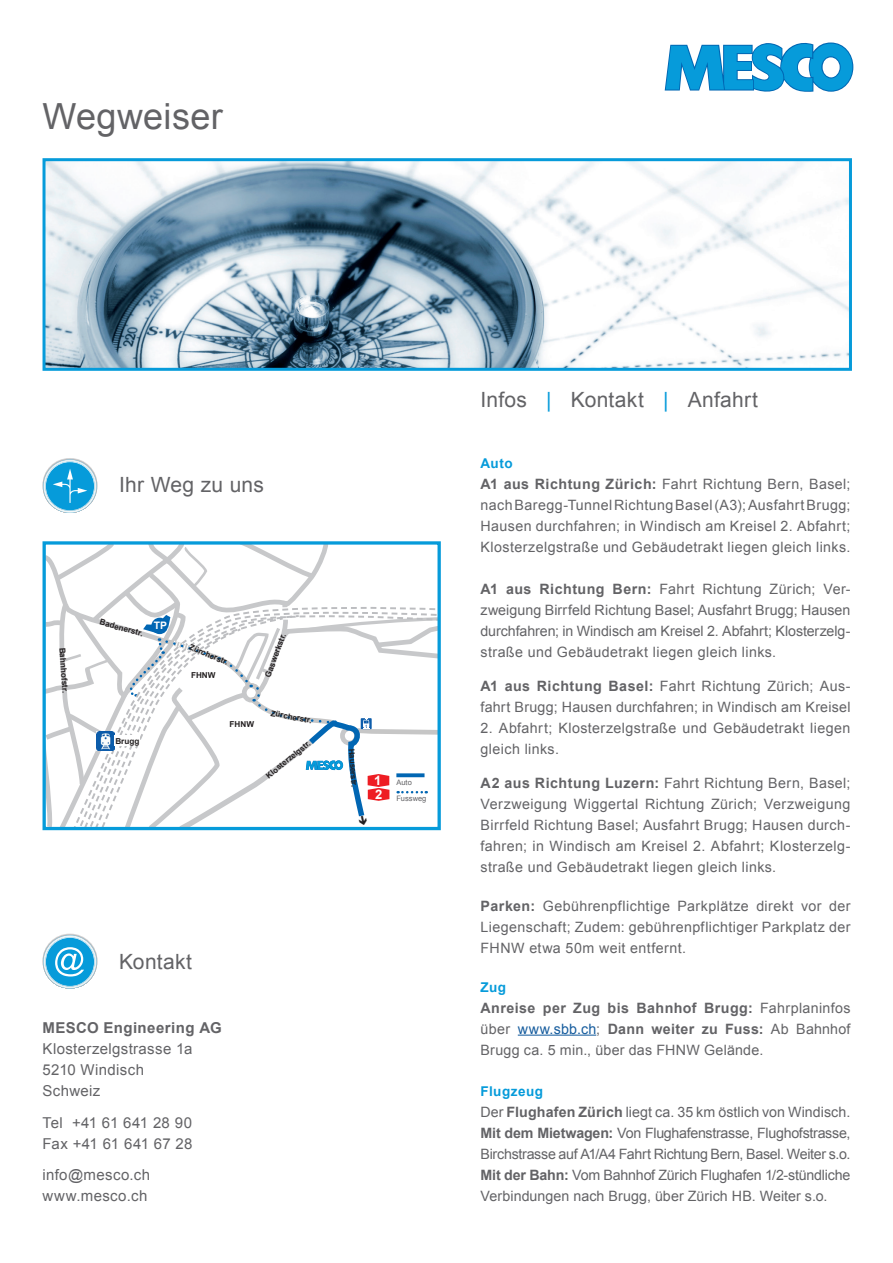
<style>
.page{position:relative;width:893px;height:1263px;background:#fff}
.page>*{position:absolute;margin:0;border:0;box-sizing:border-box;transform-origin:0 0}
.t1{font:36px "Arial";letter-spacing:.01em;color:#636366}
.t2{font:21px "Arial";letter-spacing:.01em;color:#636366}
.t3{font:15px/21px "Arial";letter-spacing:.025em;color:#636366}
.t4{font:15px/21px "Arial";letter-spacing:.005em;color:#636366}
.t5{font:700 15px "Arial";letter-spacing:.025em;color:#636366}
.t6{font:14.25px/21px "Arial";letter-spacing:.025em;color:#636366;text-align:justify}
.t7{font:700 13.5px "Arial";letter-spacing:.035em;color:#069bda}
.t8{font:700 13.05px/13.8px "Arial";color:#fff}
.t9{font:700 10.35px "Arial";color:#fff}
.t10{font:700 8.1px "Arial";color:#231f20}
.t11{font:700 7.95px "Arial";color:#231f20}
.t12{font:7.5px/16px "Arial";color:#636366}
.s1{color:#069bda}
.s2{font-weight:700}
.s3{color:#175d9e}
</style>
<div class="page">
<img style="left:47px;top:162px;width:801px;height:205px">
<div style="left:43px;top:158px;width:809px;height:213px;border:3px solid #069bda"></div>
<hr style="left:518px;top:1034px;width:78px;height:2px;background:#175d9e">
<div style="left:43px;top:541px;width:398px;height:289px;border:3px solid #069bda"></div>
<img style="left:43px;top:935px;width:54px;height:53px">
<img style="left:45px;top:937px;width:50px;height:49px">
<svg style="left:55px;top:947px;width:29px;height:29px"></svg>
<img style="left:43px;top:460px;width:54px;height:53px">
<img style="left:45px;top:461px;width:50px;height:50px">
<svg style="left:53px;top:468px;width:34px;height:35px"></svg>
<svg style="left:665px;top:43px;width:188px;height:49px"></svg>
<svg style="left:44px;top:543px;width:395px;height:285px"></svg>
<h1 class="t1" style="left:43px;top:92px;width:182px">Wegweiser</h1>
<h2 class="t2" style="left:119px;top:471px;width:146px">Ihr Weg zu uns</h2>
<p class="t10" style="left:68px;top:647px;width:47px;rotate:86deg">Bahnhofstr.</p>
<p class="t10" style="left:101px;top:617px;width:46px;rotate:15deg">Badenerstr.</p>
<p class="t9" style="left:154px;top:618px;width:15px">TP</p>
<p class="t10" style="left:115px;top:735px;width:26px">Brugg</p>
<p class="t11" style="left:192px;top:642px;width:43px;rotate:23deg">Zürcherstr.</p>
<p class="t10" style="left:191px;top:669px;width:26px">FHNW</p>
<p class="t10" style="left:263px;top:675px;width:48px;rotate:-70deg">Gaswerkstr.</p>
<p class="t10" style="left:230px;top:719px;width:26px">FHNW</p>
<p class="t11" style="left:272px;top:707px;width:43px;rotate:11deg">Zürcherstr.</p>
<p class="t11" style="left:264px;top:772px;width:56px;rotate:-39deg">Klosterzelgstr.</p>
<p class="t11" style="left:357px;top:748px;width:40px;rotate:86deg">Hauserstr.</p>
<p class="t8" style="left:374px;top:774px;width:10px">1<br>2</p>
<p class="t12" style="left:396px;top:774px;width:32px">Auto<br>Fussweg</p>
<h2 class="t2" style="left:119px;top:948px;width:75px">Kontakt</h2>
<p class="t5" style="left:43px;top:1018px;width:181px">MESCO Engineering AG</p>
<p class="t3" style="left:43px;top:1039px;width:151px">Klosterzelgstrasse 1a<br>5210 Windisch<br>Schweiz</p>
<p class="t4" style="left:43px;top:1112px;width:151px">Tel +41 61 641 28 90<br>Fax +41 61 641 67 28</p>
<p class="t3" style="left:43px;top:1164px;width:109px">info@mesco.ch www.mesco.ch</p>
<h2 class="t2" style="left:480px;top:386px;width:279px">Infos <span class="s1">|</span> Kontakt <span class="s1">|</span> Anfahrt</h2>
<p class="t7" style="left:480px;top:454px;width:34px">Auto</p>
<p class="t6" style="left:480px;top:474px;width:371px"><span class="s2">A1 aus Richtung Zürich:</span> Fahrt Richtung Bern, Basel; nach Baregg-Tunnel Richtung Basel (A3); Ausfahrt Brugg; Hausen durchfahren; in Windisch am Kreisel 2. Abfahrt; Klosterzelgstraße und Gebäudetrakt liegen gleich links.</p>
<p class="t6" style="left:480px;top:579px;width:371px"><span class="s2">A1 aus Richtung Bern:</span> Fahrt Richtung Zürich; Ver&shy;zweigung Birrfeld Richtung Basel; Ausfahrt Brugg; Hausen durchfahren; in Windisch am Kreisel 2. Abfahrt; Klosterzelg&shy;straße und Gebäudetrakt liegen gleich links.</p>
<p class="t6" style="left:480px;top:675px;width:371px"><span class="s2">A1 aus Richtung Basel:</span> Fahrt Richtung Zürich; Aus&shy;fahrt Brugg; Hausen durchfahren; in Windisch am Kreisel</p>
<p class="t6" style="left:480px;top:717px;width:371px">2. Abfahrt; Klosterzelgstraße und Gebäudetrakt liegen gleich links.</p>
<p class="t6" style="left:480px;top:772px;width:371px"><span class="s2">A2 aus Richtung Luzern:</span> Fahrt Richtung Bern, Basel; Verzweigung Wiggertal Richtung Zürich; Verzweigung Birrfeld Richtung Basel; Ausfahrt Brugg; Hausen durch&shy;fahren; in Windisch am Kreisel 2. Abfahrt; Klosterzelg&shy;straße und Gebäudetrakt liegen gleich links.</p>
<p class="t6" style="left:480px;top:895px;width:371px"><span class="s2">Parken:</span> Gebührenpflichtige Parkplätze direkt vor der Liegenschaft; Zudem: gebührenpflichtiger Parkplatz der FHNW etwa 50m weit entfernt.</p>
<p class="t7" style="left:480px;top:978px;width:27px">Zug</p>
<p class="t6" style="left:480px;top:997px;width:371px"><span class="s2">Anreise per Zug bis Bahnhof Brugg:</span> Fahrplaninfos über <span class="s3">www.sbb.ch</span>; <span class="s2">Dann weiter zu Fuss:</span> Ab Bahnhof Brugg ca. 5 min., über das FHNW Gelände.</p>
<p class="t7" style="left:480px;top:1082px;width:64px">Flugzeug</p>
<p class="t6" style="left:480px;top:1101px;width:371px">Der <span class="s2">Flughafen Zürich</span> liegt ca. 35 km östlich von Windisch.<br><span class="s2">Mit dem Mietwagen:</span> Von Flughafenstrasse, Flughofstrasse, Birchstrasse auf A1/A4 Fahrt Richtung Bern, Basel. Weiter s.o.<br><span class="s2">Mit der Bahn:</span> Vom Bahnhof Zürich Flughafen 1/2-stündliche Verbindungen nach Brugg, über Zürich HB. Weiter s.o.</p>
</div>
